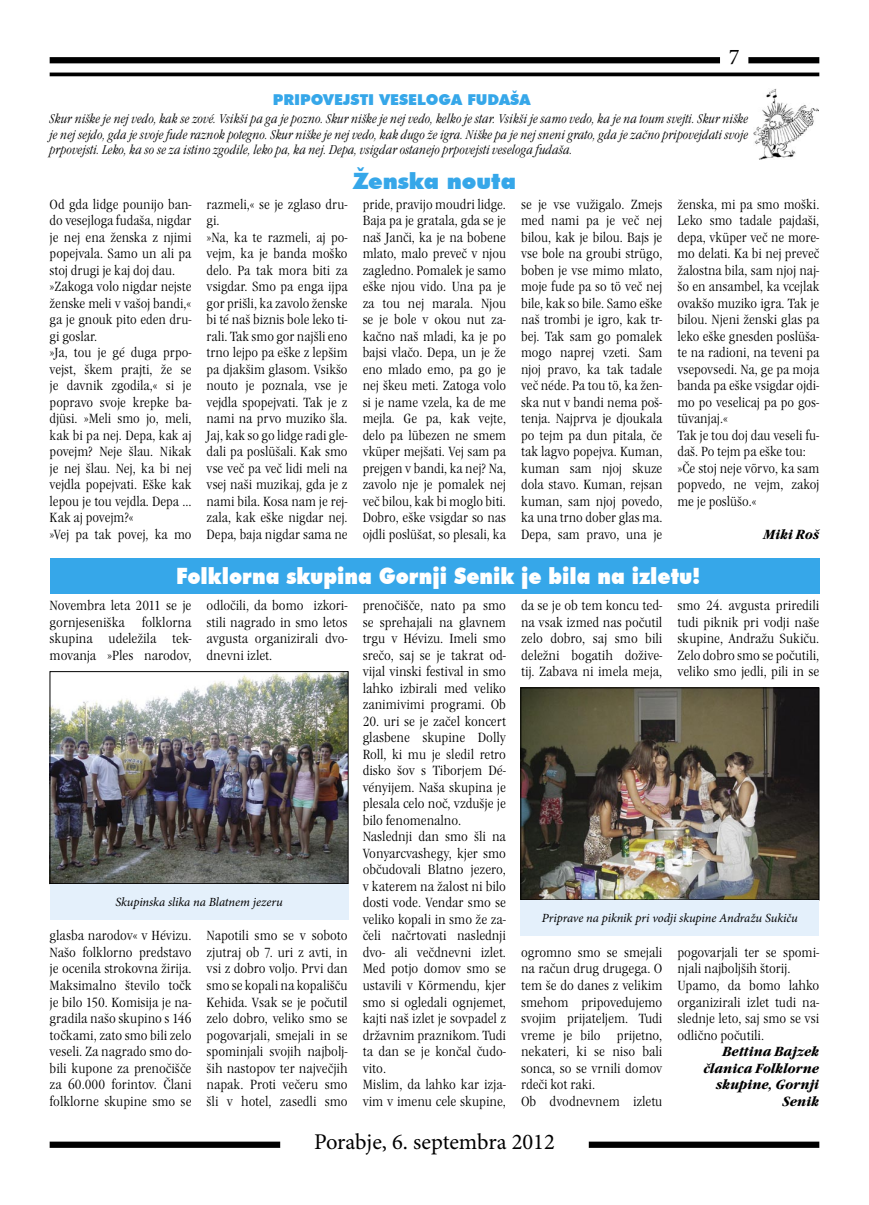
<style>
.page{position:relative;width:869px;height:1205px;background:#fff}
.page>*{position:absolute;margin:0;border:0;box-sizing:border-box;transform-origin:0 0}
.cím{font:900 22.5px "Futura BT";color:#fff;scale:.9 1}
.t1{font:22.5px "Minion Pro";color:#000}
.cím-2{font:900 22.5px "Futura BT";color:#36a7e9}
.cím-3{font:900 15px "Futura BT";color:#36a7e9}
.ujszoveg{font:13.75px/16.5px "Garamond Itc TEE Ligh Cond";color:#000;text-align:justify;scale:1.1 1}
.ujszoveg-2{font:13.75px/16.5px "Garamond Itc TEE Ligh Cond";color:#000;text-align:justify;scale:1.12 1}
.ujalairas{font:italic 700 condensed 13.75px/16.5px "Garamond Itc TEE";color:#000;text-align:right;scale:1.12 1}
.ujalairas-2{font:italic 700 condensed 13.75px "Garamond Itc TEE";color:#000;scale:1.1 1}
.ujszoveg-3{font:13.12px/15.8px "Garamond Itc TEE Ligh Cond Ital";color:#000;text-align:justify}
.szoveg{font:italic 12.5px "Minion Pro";letter-spacing:-.01em;color:#000}
</style>
<div class="page">
<div style="left:50px;top:1141px;width:230px;height:7px;background:#000"></div>
<div style="left:588px;top:1141px;width:231px;height:7px;background:#000"></div>
<hr style="left:50px;top:73px;width:769px;height:3px;background:#000">
<div style="left:748px;top:57px;width:71px;height:6px;background:#000"></div>
<div style="left:50px;top:57px;width:669px;height:6px;background:#000"></div>
<div style="left:50px;top:558px;width:769px;height:36px;background:#36a7e9"></div>
<img style="left:753px;top:89px;width:65px;height:70px">
<img style="left:52px;top:673px;width:294px;height:209px">
<div style="left:50px;top:671px;width:298px;height:213px;border:1px solid #000"></div>
<div style="left:50px;top:884px;width:298px;height:35px;background:#e4f0fb"></div>
<img style="left:522px;top:689px;width:295px;height:209px">
<div style="left:520px;top:687px;width:299px;height:213px;border:1px solid #000"></div>
<div style="left:520px;top:900px;width:299px;height:35px;background:#e4f0fb"></div>
<h1 class="t1" style="left:728px;top:44px;width:12px">7</h1>
<p class="cím-3" style="left:272px;top:90px;width:259px">PRIPOVEJSTI VESELOGA FUDAŠA</p>
<p class="ujszoveg-3" style="left:50px;top:111px;width:699px">Skur niške je nej vedo, kak se zové. Vsikši pa ga je pozno. Skur niške je nej vedo, kelko je star. Vsikši je samo vedo, ka je na toum svejti. Skur niške je nej sejdo, gda je svoje fude raznok potegno. Skur niške je nej vedo, kak dugo že igra. Niške pa je nej sneni grato, gda je začno pripovejdati svoje prpovejsti. Leko, ka so se za istino zgodile, leko pa, ka nej. Depa, vsigdar ostanejo prpovejsti veseloga fudaša.</p>
<p class="cím-2" style="left:353px;top:168px;width:164px">Ženska nouta</p>
<p class="ujszoveg" style="left:50px;top:196px;width:130px">Od gda lidge pounijo ban&shy;do vesejloga fudaša, nigdar je nej ena ženska z njimi popejvala. Samo un ali pa stoj drugi je kaj doj dau.</p>
<p class="ujszoveg" style="left:50px;top:279px;width:130px">»Zakoga volo nigdar nejste ženske meli v vašoj bandi,« ga je gnouk pito eden dru&shy;gi goslar.</p>
<p class="ujszoveg" style="left:50px;top:345px;width:130px">»Ja, tou je gé duga prpo&shy;vejst, škem prajti, že se je davnik zgodila,« si je popravo svoje krepke ba&shy;djüsi. »Meli smo jo, meli, kak bi pa nej. Depa, kak aj povejm? Neje šlau. Nikak je nej šlau. Nej, ka bi nej vejdla popejvati. Eške kak lepou je tou vejdla. Depa … Kak aj povejm?«</p>
<p class="ujszoveg" style="left:50px;top:526px;width:130px">»Vej pa tak povej, ka mo</p>
<p class="ujszoveg" style="left:206px;top:196px;width:130px">razmeli,« se je zglaso dru&shy;gi.</p>
<p class="ujszoveg" style="left:206px;top:229px;width:130px">»Na, ka te razmeli, aj po&shy;vejm, ka je banda moško delo. Pa tak mora biti za vsigdar. Smo pa enga ijpa gor prišli, ka zavolo ženske bi té naš biznis bole leko ti&shy;rali. Tak smo gor najšli eno trno lejpo pa eške z lepšim pa djakšim glasom. Vsikšo nouto je poznala, vse je vejdla spopejvati. Tak je z nami na prvo muziko šla.<br>Jaj, kak so go lidge radi gle&shy;dali pa poslüšali. Kak smo vse več pa več lidi meli na vsej naši muzikaj, gda je z nami bila. Kosa nam je rej&shy;zala, kak eške nigdar nej.<br>Depa, baja nigdar sama ne</p>
<p class="ujszoveg" style="left:362px;top:196px;width:132px">pride, pravijo moudri lidge.<br>Baja pa je gratala, gda se je naš Janči, ka je na bobene mlato, malo preveč v njou zagledno. Pomalek je samo eške njou vido. Una pa je za tou nej marala. Njou se je bole v okou nut za&shy;kačno naš mladi, ka je po bajsi vlačo. Depa, un je že eno mlado emo, pa go je nej škeu meti. Zatoga volo si je name vzela, ka de me mejla. Ge pa, kak vejte, delo pa lübezen ne smem vküper mejšati. Vej sam pa prejgen v bandi, ka nej? Na, zavolo nje je pomalek nej več bilou, kak bi moglo biti.<br>Dobro, eške vsigdar so nas ojdli poslüšat, so plesali, ka</p>
<p class="ujszoveg" style="left:521px;top:196px;width:130px">se je vse vužigalo. Zmejs med nami pa je več nej bilou, kak je bilou. Bajs je vse bole na groubi strügo, boben je vse mimo mlato, moje fude pa so tö več nej bile, kak so bile. Samo eške naš trombi je igro, kak tr&shy;bej. Tak sam go pomalek mogo naprej vzeti. Sam njoj pravo, ka tak tadale več néde. Pa tou tö, ka žen&shy;ska nut v bandi nema poš&shy;tenja. Najprva je djoukala po tejm pa dun pitala, če tak lagvo popejva. Kuman, kuman sam njoj skuze dola stavo. Kuman, rejsan kuman, sam njoj povedo, ka una trno dober glas ma.<br>Depa, sam pravo, una je</p>
<p class="ujszoveg" style="left:677px;top:196px;width:130px">ženska, mi pa smo moški.<br>Leko smo tadale pajdaši, depa, vküper več ne more&shy;mo delati. Ka bi nej preveč žalostna bila, sam njoj naj&shy;šo en ansambel, ka vcejlak ovakšo muziko igra. Tak je bilou. Njeni ženski glas pa leko eške gnesden poslüša&shy;te na radioni, na teveni pa vsepovsedi. Na, ge pa moja banda pa eške vsigdar ojdi&shy;mo po veselicaj pa po gos&shy;tüvanjaj.«</p>
<p class="ujszoveg" style="left:677px;top:427px;width:130px">Tak je tou doj dau veseli fu&shy;daš. Po tejm pa eške tou:</p>
<p class="ujszoveg" style="left:677px;top:460px;width:130px">»Če stoj neje vörvo, ka sam popvedo, ne vejm, zakoj me je poslüšo.«</p>
<p class="ujalairas-2" style="left:763px;top:526px;width:52px">Miki Roš</p>
<p class="cím" style="left:176px;top:563px;width:583px">Folklorna skupina Gornji Senik je bila na izletu!</p>
<p class="ujszoveg-2" style="left:50px;top:598px;width:128px">Novembra leta 2011 se je gornjeseniška folklorna skupina udeležila tek&shy;movanja »Ples narodov,</p>
<p class="ujszoveg-2" style="left:206px;top:598px;width:127px">odločili, da bomo izkori&shy;stili nagrado in smo letos avgusta organizirali dvo&shy;dnevni izlet.</p>
<p class="szoveg" style="left:115px;top:895px;width:169px">Skupinska slika na Blatnem jezeru</p>
<p class="ujszoveg-2" style="left:50px;top:928px;width:128px">glasba narodov« v Hévizu.<br>Našo folklorno predstavo je ocenila strokovna žirija.<br>Maksimalno število točk je bilo 150. Komisija je na&shy;gradila našo skupino s 146 točkami, zato smo bili zelo veseli. Za nagrado smo do&shy;bili kupone za prenočišče za 60.000 forintov. Člani folklorne skupine smo se</p>
<p class="ujszoveg-2" style="left:206px;top:928px;width:127px">Napotili smo se v soboto zjutraj ob 7. uri z avti, in vsi z dobro voljo. Prvi dan smo se kopali na kopališču Kehida. Vsak se je počutil zelo dobro, veliko smo se pogovarjali, smejali in se spominjali svojih najbolj&shy;ših nastopov ter največjih napak. Proti večeru smo šli v hotel, zasedli smo</p>
<p class="ujszoveg-2" style="left:362px;top:598px;width:129px">prenočišče, nato pa smo se sprehajali na glavnem trgu v Hévizu. Imeli smo srečo, saj se je takrat od&shy;vijal vinski festival in smo lahko izbirali med veliko zanimivimi programi. Ob</p>
<p class="ujszoveg-2" style="left:362px;top:713px;width:129px">20. uri se je začel koncert glasbene skupine Dolly Roll, ki mu je sledil retro disko šov s Tiborjem Dé&shy;vényijem. Naša skupina je plesala celo noč, vzdušje je bilo fenomenalno.</p>
<p class="ujszoveg-2" style="left:362px;top:829px;width:129px">Naslednji dan smo šli na Vonyarcvashegy, kjer smo občudovali Blatno jezero, v katerem na žalost ni bilo dosti vode. Vendar smo se veliko kopali in smo že za&shy;čeli načrtovati naslednji dvo- ali večdnevni izlet.<br>Med potjo domov smo se ustavili v Körmendu, kjer smo si ogledali ognjemet, kajti naš izlet je sovpadel z državnim praznikom. Tudi ta dan se je končal čudo&shy;vito.</p>
<p class="ujszoveg-2" style="left:362px;top:1076px;width:129px">Mislim, da lahko kar izja&shy;vim v imenu cele skupine,</p>
<p class="ujszoveg-2" style="left:521px;top:598px;width:128px">da se je ob tem koncu ted&shy;na vsak izmed nas počutil zelo dobro, saj smo bili deležni bogatih dožive&shy;tij. Zabava ni imela meja,</p>
<p class="ujszoveg-2" style="left:677px;top:598px;width:128px">smo 24. avgusta priredili tudi piknik pri vodji naše skupine, Andražu Sukiču.<br>Zelo dobro smo se počutili, veliko smo jedli, pili in se</p>
<p class="szoveg" style="left:541px;top:911px;width:257px">Priprave na piknik pri vodji skupine Andražu Sukiču</p>
<p class="ujszoveg-2" style="left:521px;top:944px;width:128px">ogromno smo se smejali na račun drug drugega. O tem še do danes z velikim smehom pripovedujemo svojim prijateljem. Tudi vreme je bilo prijetno, nekateri, ki se niso bali sonca, so se vrnili domov rdeči kot raki.</p>
<p class="ujszoveg-2" style="left:521px;top:1093px;width:128px">Ob dvodnevnem izletu</p>
<p class="ujszoveg-2" style="left:677px;top:944px;width:128px">pogovarjali ter se spomi&shy;njali najboljših štorij.</p>
<p class="ujszoveg-2" style="left:677px;top:977px;width:128px">Upamo, da bomo lahko organizirali izlet tudi na&shy;slednje leto, saj smo se vsi odlično počutili.</p>
<p class="ujalairas" style="left:722px;top:1043px;width:88px">Bettina Bajzek</p>
<p class="ujalairas" style="left:703px;top:1060px;width:105px">članica Folklorne skupine, Gornji<br>Senik</p>
<h1 class="t1" style="left:314px;top:1128px;width:242px">Porabje, 6. septembra 2012</h1>
</div>
